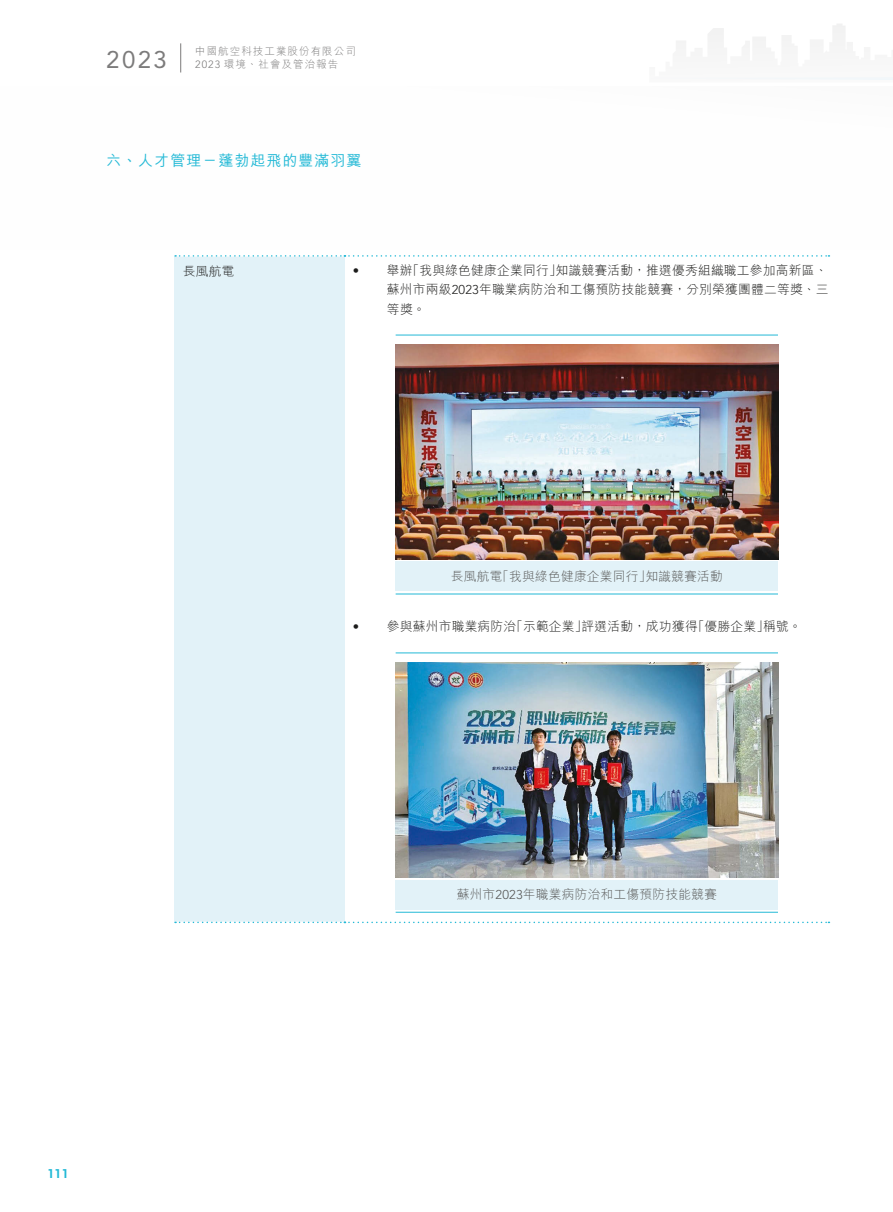
<style>
.page{position:relative;width:893px;height:1212px;background:#fff}
.page>*{position:absolute;margin:0;border:0;box-sizing:border-box;transform-origin:0 0}
.t1{font:24px "Avenir LT Std";color:#7c7b7b}
.t2{font:500 15px "M Hei HK";letter-spacing:.065em;color:#23b9d6}
.t3{font:300 12.75px/19.5px "M Hei HK";letter-spacing:.015em;color:#1c1c1b}
.t4{font:300 12.75px "M Hei HK";letter-spacing:.015em;color:#575756}
.t5{font:300 12.75px "Avenir LT Std";color:#1c1c1b}
.t6{font:600 12px "ITC Avant Garde Std";color:#23b9d6}
.t7{font:300 10.5px "M Hei HK";letter-spacing:.1em;color:#7c7b7b}
.s1{font-family:"Avenir LT Std"}
</style>
<div class="page">
<svg style="left:180px;top:24px;width:713px;height:56px"></svg>
<div style="left:174px;top:256px;width:170px;height:666px;background:#e2f2f8"></div>
<svg style="left:175px;top:255px;width:654px;height:2px"></svg>
<svg style="left:175px;top:921px;width:654px;height:2px"></svg>
<div style="left:396px;top:562px;width:382px;height:29px;background:#e2f2f8"></div>
<hr style="left:396px;top:335px;width:382px;height:1px;background:#23b9d6">
<img style="left:396px;top:345px;width:382px;height:214px">
<hr style="left:396px;top:594px;width:382px;height:1px;background:#23b9d6">
<div style="left:396px;top:880px;width:382px;height:29px;background:#e2f2f8"></div>
<hr style="left:396px;top:652px;width:382px;height:1px;background:#23b9d6">
<img style="left:396px;top:663px;width:382px;height:215px">
<hr style="left:396px;top:912px;width:382px;height:1px;background:#23b9d6">
<h1 class="t1" style="left:106px;top:46px;width:62px">2023</h1>
<p class="t7" style="left:195px;top:44px;width:162px">中國航空科技工業股份有限公司</p>
<p class="t7" style="left:195px;top:56px;width:145px"><span class="s1">2023</span> 環境、社會及管治報告</p>
<p class="t2" style="left:106px;top:150px;width:257px">六、人才管理－蓬勃起飛的豐滿羽翼</p>
<p class="t3" style="left:183px;top:261px;width:53px">長風航電</p>
<p class="t5" style="left:353px;top:263px;width:8px">•</p>
<p class="t3" style="left:556px;top:260px;width:273px">知識競賽活動，推選優秀組織職工參加高新區、</p>
<p class="t3" style="left:387px;top:260px;width:27px">舉辦</p>
<p class="t3" style="left:406px;top:260px;width:157px">「我與綠色健康企業同行」</p>
<p class="t3" style="left:387px;top:279px;width:443px">蘇州市兩級<span class="s1">2023</span>年職業病防治和工傷預防技能競賽，分別榮獲團體二等獎、三等獎。</p>
<p class="t5" style="left:353px;top:619px;width:8px">•</p>
<p class="t4" style="left:645px;top:567px;width:79px">知識競賽活動</p>
<p class="t4" style="left:496px;top:567px;width:157px">「我與綠色健康企業同行」</p>
<p class="t4" style="left:451px;top:567px;width:53px">長風航電</p>
<p class="t3" style="left:387px;top:616px;width:131px">參與蘇州市職業病防治</p>
<p class="t3" style="left:510px;top:616px;width:79px">「示範企業」</p>
<p class="t3" style="left:581px;top:616px;width:118px">評選活動，成功獲得</p>
<p class="t3" style="left:692px;top:616px;width:79px">「優勝企業」</p>
<p class="t3" style="left:763px;top:616px;width:40px">稱號。</p>
<p class="t4" style="left:457px;top:885px;width:262px">蘇州市<span class="s1">2023</span>年職業病防治和工傷預防技能競賽</p>
<p class="t6" style="left:47px;top:1166px;width:23px">111</p>
</div>
